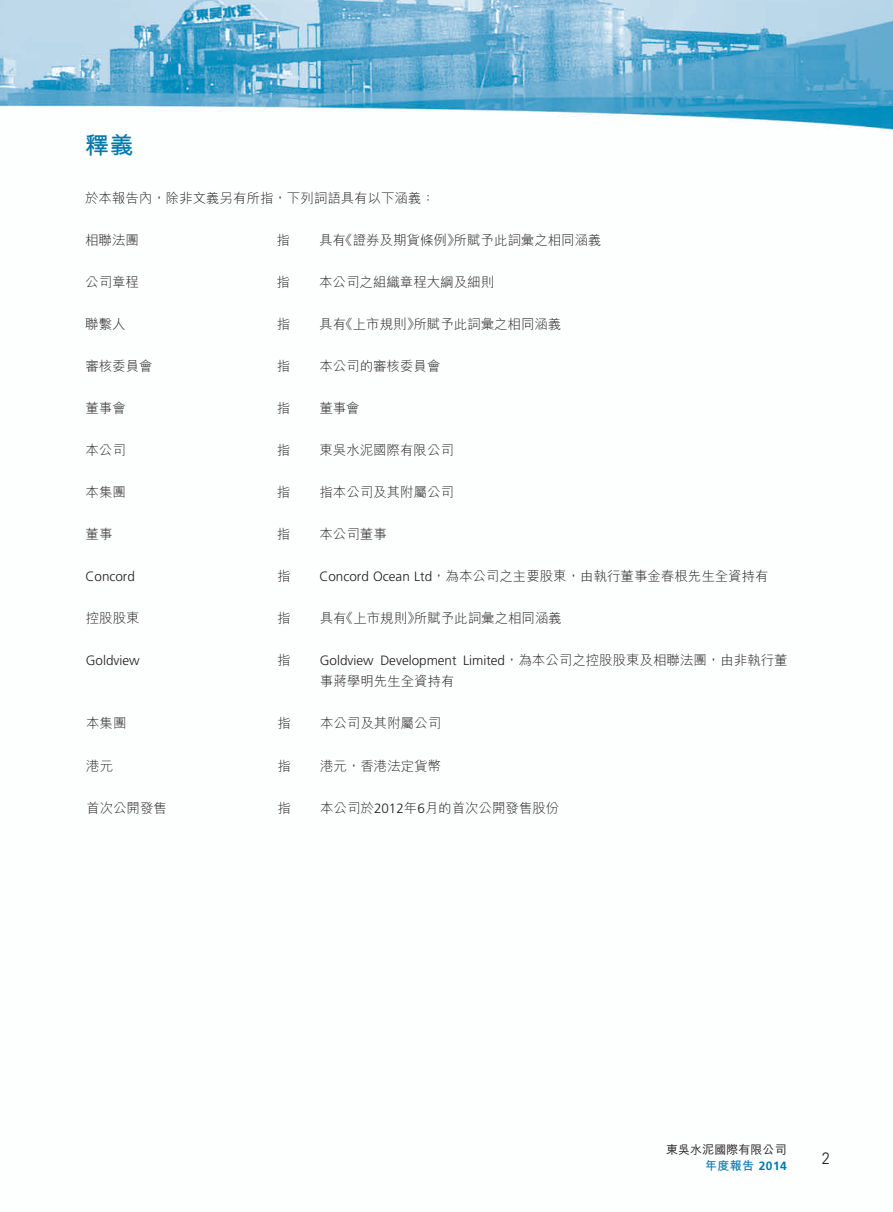
<style>
.page{position:relative;width:893px;height:1212px;background:#fff}
.page>*{position:absolute;margin:0;border:0;box-sizing:border-box;transform-origin:0 0}
.t1{font:700 24px "M Hei HK";color:#0078ae}
.t2{font:300 16.5px "Univers LT Std";color:#231f20;scale:.9 1}
.t3{font:300 13.5px/21px "M Hei HK";letter-spacing:-.005em;color:#231f20}
.t4{font:300 13.5px "Frutiger LT Std";letter-spacing:-.005em;color:#231f20}
.t5{font:500 12px/15px "M Hei HK";letter-spacing:.005em;color:#231f20;text-align:right}
.s1{font-family:"Frutiger LT Std"}
.s2{font-weight:700;color:#0078ae}
.s3{font-family:"Frutiger LT Std";font-weight:700;color:#0078ae}
</style>
<div class="page">
<img style="left:0;top:0;width:893px;height:130px">
<h1 class="t1" style="left:85px;top:128px;width:50px">釋義</h1>
<p class="t3" style="left:85px;top:187px;width:351px">於本報告內，除非文義另有所指，下列詞語具有以下涵義：</p>
<p class="t3" style="left:85px;top:229px;width:55px">相聯法團</p>
<p class="t3" style="left:276px;top:229px;width:15px">指</p>
<p class="t3" style="left:319px;top:229px;width:284px">具有《證券及期貨條例》所賦予此詞彙之相同涵義</p>
<p class="t3" style="left:85px;top:271px;width:55px">公司章程</p>
<p class="t3" style="left:277px;top:271px;width:15px">指</p>
<p class="t3" style="left:319px;top:271px;width:177px">本公司之組織章程大綱及細則</p>
<p class="t3" style="left:85px;top:313px;width:42px">聯繫人</p>
<p class="t3" style="left:277px;top:313px;width:15px">指</p>
<p class="t3" style="left:319px;top:313px;width:244px">具有《上市規則》所賦予此詞彙之相同涵義</p>
<p class="t3" style="left:85px;top:355px;width:69px">審核委員會</p>
<p class="t3" style="left:277px;top:355px;width:15px">指</p>
<p class="t3" style="left:319px;top:355px;width:123px">本公司的審核委員會</p>
<p class="t3" style="left:85px;top:397px;width:42px">董事會</p>
<p class="t3" style="left:277px;top:397px;width:15px">指</p>
<p class="t3" style="left:319px;top:397px;width:42px">董事會</p>
<p class="t3" style="left:86px;top:439px;width:42px">本公司</p>
<p class="t3" style="left:277px;top:439px;width:15px">指</p>
<p class="t3" style="left:319px;top:439px;width:136px">東吳水泥國際有限公司</p>
<p class="t3" style="left:86px;top:481px;width:42px">本集團</p>
<p class="t3" style="left:277px;top:481px;width:15px">指</p>
<p class="t3" style="left:319px;top:481px;width:136px">指本公司及其附屬公司</p>
<p class="t3" style="left:86px;top:523px;width:28px">董事</p>
<p class="t3" style="left:277px;top:523px;width:15px">指</p>
<p class="t3" style="left:319px;top:523px;width:69px">本公司董事</p>
<p class="t4" style="left:86px;top:569px;width:51px">Concord</p>
<p class="t3" style="left:277px;top:565px;width:15px">指</p>
<p class="t3" style="left:320px;top:565px;width:451px"><span class="s1">Concord Ocean Ltd</span>，為本公司之主要股東，由執行董事金春根先生全資持有</p>
<p class="t3" style="left:86px;top:607px;width:55px">控股股東</p>
<p class="t3" style="left:277px;top:607px;width:15px">指</p>
<p class="t3" style="left:320px;top:607px;width:244px">具有《上市規則》所賦予此詞彙之相同涵義</p>
<p class="t4" style="left:86px;top:653px;width:55px">Goldview</p>
<p class="t3" style="left:277px;top:649px;width:15px">指</p>
<p class="t3" style="left:320px;top:649px;width:469px"><span class="s1">Goldview Development Limited</span>，為本公司之控股股東及相聯法團，由非執行董事蔣學明先生全資持有</p>
<p class="t3" style="left:86px;top:712px;width:42px">本集團</p>
<p class="t3" style="left:277px;top:712px;width:15px">指</p>
<p class="t3" style="left:320px;top:712px;width:123px">本公司及其附屬公司</p>
<p class="t3" style="left:86px;top:754px;width:28px">港元</p>
<p class="t3" style="left:278px;top:754px;width:15px">指</p>
<p class="t3" style="left:320px;top:754px;width:123px">港元，香港法定貨幣</p>
<p class="t3" style="left:86px;top:796px;width:82px">首次公開發售</p>
<p class="t3" style="left:278px;top:796px;width:15px">指</p>
<p class="t3" style="left:320px;top:796px;width:241px">本公司於<span class="s1">2012</span>年<span class="s1">6</span>月的首次公開發售股份</p>
<p class="t5" style="left:666px;top:1142px;width:122px">東吳水泥國際有限公司<span class="s2">年度報告</span> <span class="s3">2014</span></p>
<p class="t2" style="left:822px;top:1148px;width:11px">2</p>
</div>
